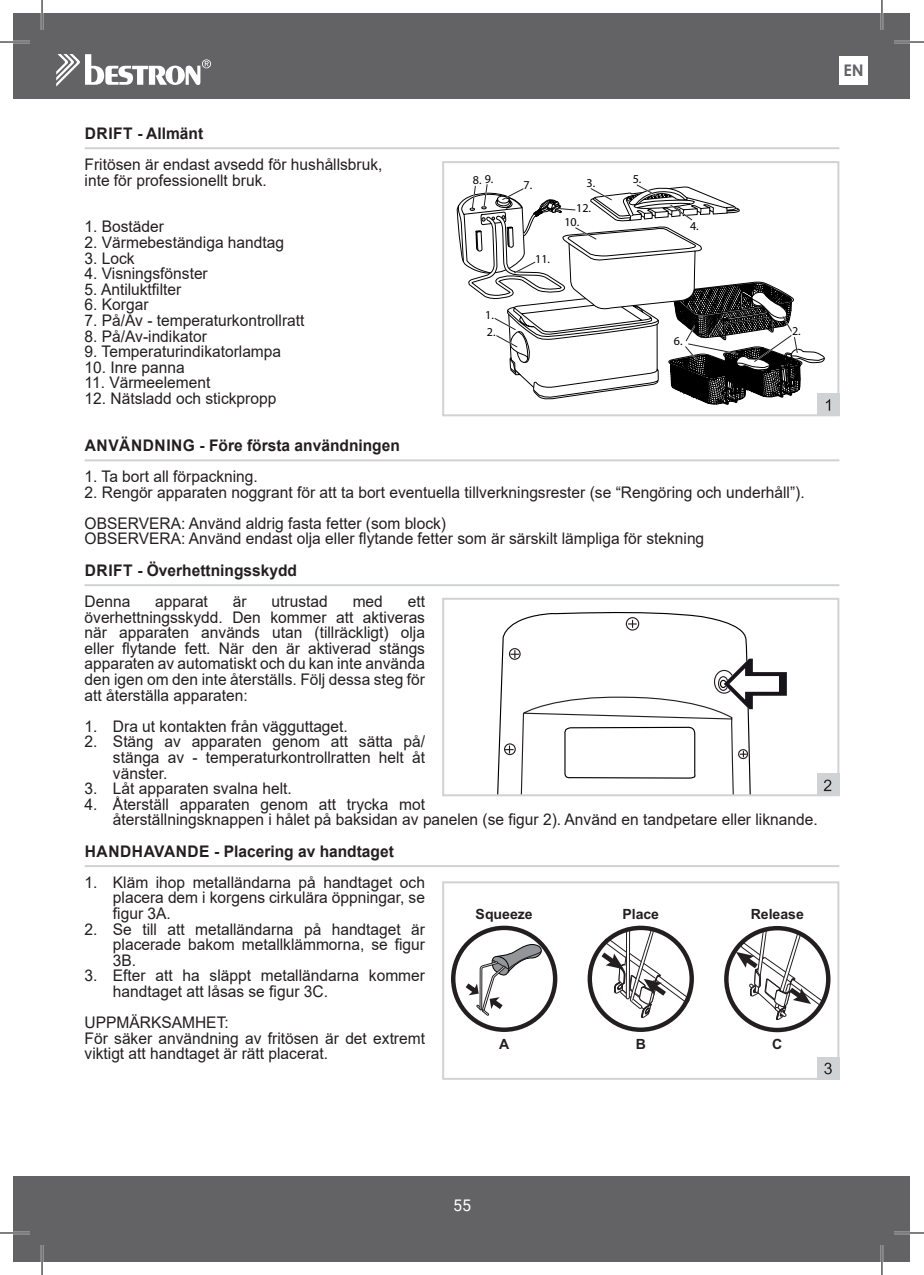
<style>
.page{position:relative;width:924px;height:1275px;background:#fff}
.page>*{position:absolute;margin:0;border:0;box-sizing:border-box;transform-origin:0 0}
.t1{font:16px/15.6px "Arial";color:#231f20}
.t2{font:700 16px "Arial";color:#231f20}
.t3{font:16px "Roboto";color:#fff}
.t4{font:700 16px "Century Gothic";color:#636366}
.t5{font:700 14px "Arial";color:#231f20}
.t6{font:12px/17.2px "Myriad";color:#000001}
</style>
<div class="page">
<div style="left:14px;top:14px;width:895px;height:85px;background:#636366"></div>
<div style="left:14px;top:1176px;width:895px;height:85px;background:#636366"></div>
<svg style="left:56px;top:54px;width:155px;height:33px"></svg>
<div style="left:839px;top:56px;width:28px;height:29px;background:#fff"></div>
<hr style="left:85px;top:147px;width:754px;height:2px;background:#d1d2d4">
<hr style="left:85px;top:459px;width:754px;height:2px;background:#d1d2d4">
<hr style="left:85px;top:584px;width:754px;height:2px;background:#d1d2d4">
<hr style="left:85px;top:865px;width:754px;height:2px;background:#d1d2d4">
<div style="left:442px;top:161px;width:397px;height:255px;border:2px solid #d1d2d4"></div>
<div style="left:816px;top:393px;width:23px;height:23px;background:#d1d2d4"></div>
<svg style="left:456px;top:184px;width:373px;height:231px"></svg>
<svg style="left:497px;top:612px;width:204px;height:181px"></svg>
<svg style="left:501px;top:616px;width:285px;height:177px"></svg>
<div style="left:442px;top:598px;width:397px;height:198px;border:2px solid #d1d2d4"></div>
<div style="left:816px;top:773px;width:23px;height:23px;background:#d1d2d4"></div>
<svg style="left:823px;top:779px;width:7px;height:12px"></svg>
<svg style="left:465px;top:930px;width:81px;height:102px"></svg>
<div style="left:451px;top:925px;width:106px;height:107px;border:4px solid #231f20;border-radius:50%"></div>
<svg style="left:601px;top:929px;width:88px;height:89px"></svg>
<div style="left:587px;top:925px;width:106px;height:107px;border:4px solid #231f20;border-radius:50%"></div>
<svg style="left:735px;top:926px;width:88px;height:94px"></svg>
<div style="left:723px;top:926px;width:107px;height:106px;border:4px solid #231f20;border-radius:50%"></div>
<div style="left:442px;top:881px;width:397px;height:198px;border:2px solid #d1d2d4"></div>
<div style="left:816px;top:1057px;width:23px;height:22px;background:#d1d2d4"></div>
<svg style="left:824px;top:1062px;width:7px;height:12px"></svg>
<hr style="left:0;top:41px;width:30px;height:2px;background:#fff">
<hr style="left:893px;top:41px;width:30px;height:2px;background:#fff">
<hr style="left:0;top:1231px;width:30px;height:3px;background:#fff">
<hr style="left:893px;top:1231px;width:30px;height:3px;background:#fff">
<hr style="left:41px;top:0;width:2px;height:30px;background:#fff">
<hr style="left:41px;top:1245px;width:2px;height:30px;background:#fff">
<hr style="left:880px;top:0;width:2px;height:30px;background:#fff">
<hr style="left:880px;top:1245px;width:2px;height:30px;background:#fff">
<hr style="left:0;top:42px;width:30px;height:1px;background:#000">
<hr style="left:893px;top:42px;width:30px;height:1px;background:#000">
<hr style="left:0;top:1232px;width:30px;height:1px;background:#000">
<hr style="left:893px;top:1232px;width:30px;height:1px;background:#000">
<hr style="left:42px;top:0;width:1px;height:30px;background:#000">
<hr style="left:42px;top:1245px;width:1px;height:30px;background:#000">
<hr style="left:881px;top:0;width:1px;height:30px;background:#000">
<hr style="left:881px;top:1245px;width:1px;height:30px;background:#000">
<p class="t2" style="left:85px;top:122px;width:120px">DRIFT - Allmänt</p>
<p class="t1" style="left:85px;top:156px;width:299px">Fritösen är endast avsedd för hushållsbruk, inte för professionellt bruk.</p>
<p class="t1" style="left:85px;top:219px;width:81px">1. Bostäder</p>
<p class="t1" style="left:85px;top:234px;width:201px">2. Värmebeständiga handtag</p>
<p class="t1" style="left:85px;top:250px;width:52px">3. Lock</p>
<p class="t1" style="left:85px;top:266px;width:125px">4. Visningsfönster</p>
<p class="t1" style="left:85px;top:281px;width:98px">5. Antiluktfilter</p>
<p class="t1" style="left:85px;top:297px;width:65px">6. Korgar</p>
<p class="t1" style="left:85px;top:312px;width:221px">7. På/Av - temperaturkontrollratt</p>
<p class="t1" style="left:85px;top:328px;width:124px">8. På/Av-indikator</p>
<p class="t1" style="left:85px;top:344px;width:198px">9. Temperaturindikatorlampa</p>
<p class="t1" style="left:85px;top:359px;width:102px">10. Inre panna</p>
<p class="t1" style="left:85px;top:375px;width:127px">11. Värmeelement</p>
<p class="t1" style="left:85px;top:390px;width:193px">12. Nätsladd och stickpropp</p>
<p class="t2" style="left:85px;top:434px;width:316px">ANVÄNDNING - Före första användningen</p>
<p class="t1" style="left:85px;top:468px;width:175px">1. Ta bort all förpackning.</p>
<p class="t1" style="left:85px;top:476px;width:721px;line-height:31.2px">2. Rengör apparaten noggrant för att ta bort eventuella tillverkningsrester (se “Rengöring och underhåll”).<br>OBSERVERA: Använd aldrig fasta fetter (som block)</p>
<p class="t1" style="left:85px;top:531px;width:621px">OBSERVERA: Använd endast olja eller flytande fetter som är särskilt lämpliga för stekning</p>
<p class="t2" style="left:85px;top:559px;width:213px">DRIFT - Överhettningsskydd</p>
<p class="t1" style="left:85px;top:593px;width:47px">Denna</p>
<p class="t1" style="left:155px;top:593px;width:54px">apparat</p>
<p class="t1" style="left:233px;top:593px;width:15px">är</p>
<p class="t1" style="left:271px;top:593px;width:58px">utrustad</p>
<p class="t1" style="left:352px;top:593px;width:32px">med</p>
<p class="t6" style="left:632px;top:171px;width:10px">5.</p>
<p class="t6" style="left:472px;top:172px;width:22px">8. 9.</p>
<p class="t6" style="left:586px;top:174px;width:10px">3.</p>
<p class="t6" style="left:523px;top:177px;width:10px">7.</p>
<p class="t6" style="left:576px;top:200px;width:16px">12.</p>
<p class="t6" style="left:564px;top:214px;width:16px">10.</p>
<p class="t6" style="left:689px;top:218px;width:10px">4.</p>
<p class="t6" style="left:535px;top:250px;width:16px">11.</p>
<p class="t6" style="left:485px;top:307px;width:12px">1.<br>2.</p>
<p class="t6" style="left:791px;top:322px;width:10px">2.</p>
<p class="t6" style="left:673px;top:333px;width:10px">6.</p>
<p class="t1" style="left:85px;top:593px;width:342px;text-align:justify;text-indent:323px">ett överhettningsskydd. Den kommer att aktiveras när apparaten används utan (tillräckligt) olja eller flytande fett. När den är aktiverad stängs apparaten av automatiskt och du kan inte använda den igen om den inte återställs. Följ dessa steg för att återställa apparaten:</p>
<p class="t1" style="left:85px;top:718px;width:265px">1. Dra ut kontakten från vägguttaget.</p>
<p class="t1" style="left:113px;top:734px;width:313px;text-align:justify;text-indent:-28px">2. Stäng av apparaten genom att sätta på/ stänga av - temperaturkontrollratten helt åt vänster.</p>
<p class="t1" style="left:85px;top:780px;width:208px">3. Låt apparaten svalna helt.</p>
<p class="t1" style="left:113px;top:796px;width:705px;text-indent:-28px">4. Återställ apparaten genom att trycka mot<br>återställningsknappen i hålet på baksidan av panelen (se figur 2). Använd en tandpetare eller liknande.</p>
<p class="t2" style="left:85px;top:839px;width:310px">HANDHAVANDE - Placering av handtaget</p>
<p class="t1" style="left:113px;top:874px;width:313px;text-align:justify;text-indent:-28px">1. Kläm ihop metalländarna på handtaget och placera dem i korgens cirkulära öppningar, se figur 3A.</p>
<p class="t1" style="left:113px;top:921px;width:313px;text-align:justify;text-indent:-28px">2. Se till att metalländarna på handtaget är placerade bakom metallklämmorna, se figur 3B.</p>
<p class="t1" style="left:113px;top:968px;width:313px;text-indent:-28px">3. Efter att ha släppt metalländarna kommer handtaget att låsas se figur 3C.</p>
<p class="t1" style="left:85px;top:1014px;width:342px">UPPMÄRKSAMHET:<br>För säker användning av fritösen är det extremt viktigt att handtaget är rätt placerat.</p>
<p class="t5" style="left:475px;top:904px;width:59px">Squeeze</p>
<p class="t5" style="left:622px;top:904px;width:38px">Place</p>
<p class="t5" style="left:750px;top:904px;width:55px">Release</p>
<p class="t5" style="left:771px;top:1035px;width:12px">C</p>
<p class="t5" style="left:499px;top:1035px;width:12px">A</p>
<p class="t5" style="left:635px;top:1035px;width:12px">B</p>
<p class="t4" style="left:843px;top:58px;width:22px">EN</p>
<p class="t3" style="left:453px;top:1193px;width:19px">55</p>
</div>
